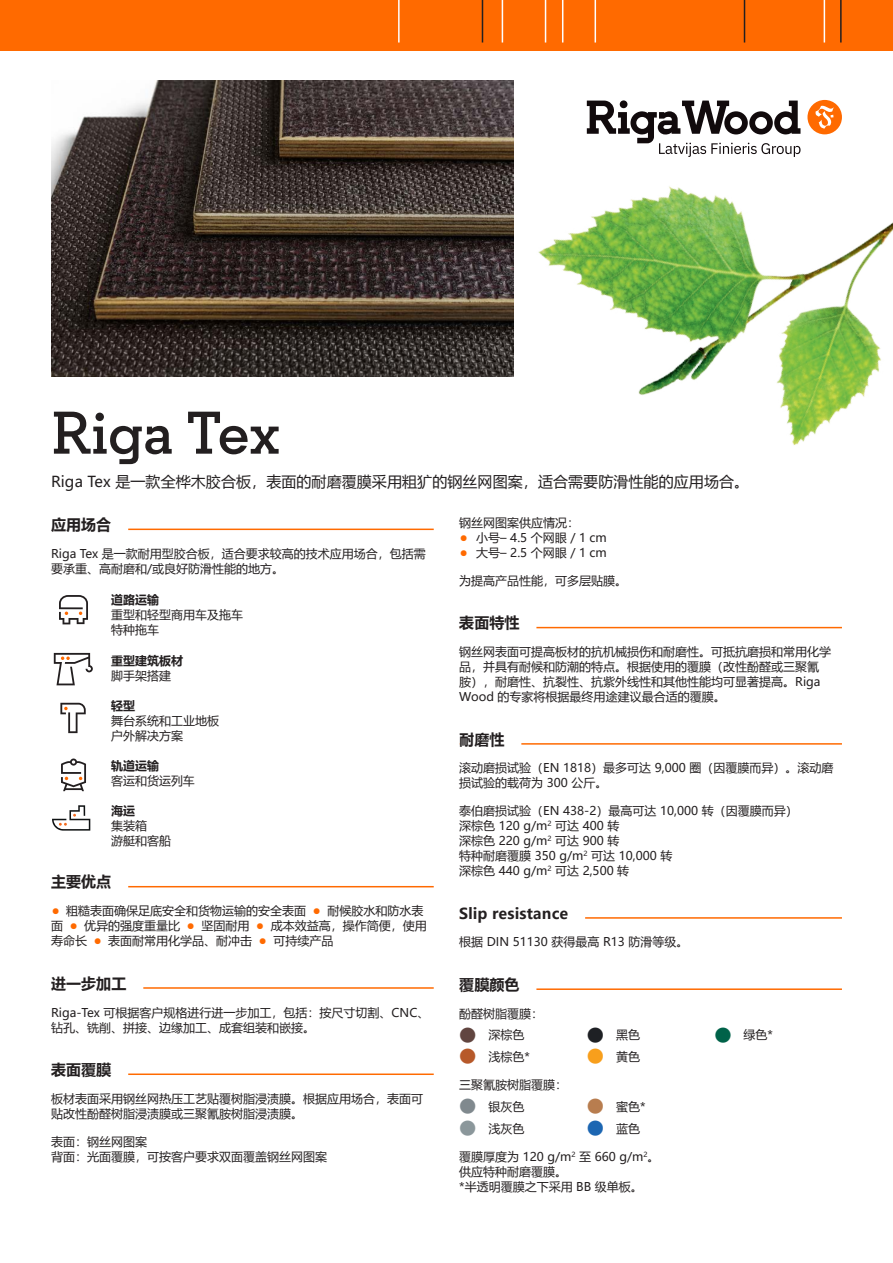
<style>
.page{position:relative;width:893px;height:1263px;background:#fff}
.page>*{position:absolute;margin:0;border:0;box-sizing:border-box;transform-origin:0 0}
.t1{font:600 60px "Regular Slab";letter-spacing:.005em;color:#231f20}
.t2{font:15px "Microsoft Ya Hei";letter-spacing:.005em;color:#231f20}
.t3{font:700 15px "Microsoft Ya Hei";letter-spacing:.005em;color:#231f20}
.t4{font:12px/15px "Microsoft Ya Hei";color:#231f20}
.t5{font:700 12px "Microsoft Ya Hei";color:#231f20}
.s1{font-size:21px;color:#ff6a00}
</style>
<div class="page">
<div style="left:0;top:0;width:893px;height:51px;background:#ff6a00"></div>
<hr style="left:398px;top:0;width:2px;height:43px;background:#fff">
<img style="left:475px;top:0;width:418px;height:445px">
<hr style="left:51px;top:529px;width:383px;height:1px;background:#ff6a00">
<div style="left:51px;top:526px;width:77px;height:7px;background:#fff"></div>
<hr style="left:51px;top:886px;width:383px;height:1px;background:#ff6a00">
<div style="left:51px;top:883px;width:77px;height:8px;background:#fff"></div>
<hr style="left:51px;top:987px;width:383px;height:2px;background:#ff6a00">
<div style="left:51px;top:984px;width:92px;height:8px;background:#fff"></div>
<hr style="left:51px;top:1073px;width:383px;height:2px;background:#ff6a00">
<div style="left:51px;top:1071px;width:77px;height:7px;background:#fff"></div>
<hr style="left:459px;top:627px;width:383px;height:1px;background:#ff6a00">
<div style="left:459px;top:624px;width:77px;height:8px;background:#fff"></div>
<hr style="left:459px;top:743px;width:383px;height:2px;background:#ff6a00">
<div style="left:459px;top:740px;width:62px;height:8px;background:#fff"></div>
<hr style="left:459px;top:917px;width:383px;height:2px;background:#ff6a00">
<div style="left:459px;top:914px;width:126px;height:8px;background:#fff"></div>
<hr style="left:459px;top:988px;width:383px;height:2px;background:#ff6a00">
<div style="left:459px;top:986px;width:77px;height:7px;background:#fff"></div>
<svg style="left:59px;top:595px;width:29px;height:29px"></svg>
<svg style="left:54px;top:653px;width:39px;height:32px"></svg>
<svg style="left:60px;top:703px;width:26px;height:30px"></svg>
<svg style="left:61px;top:758px;width:25px;height:33px"></svg>
<svg style="left:52px;top:805px;width:38px;height:26px"></svg>
<img style="left:51px;top:81px;width:463px;height:295px">
<h1 class="t1" style="left:51px;top:396px;width:230px">Riga Tex</h1>
<p class="t2" style="left:51px;top:471px;width:700px">Riga Tex 是一款全桦木胶合板，表面的耐磨覆膜采用粗犷的钢丝网图案，适合需要防滑性能的应用场合。</p>
<p class="t3" style="left:51px;top:514px;width:62px">应用场合</p>
<p class="t4" style="left:51px;top:546px;width:376px">Riga Tex 是一款耐用型胶合板，适合要求较高的技术应用场合，包括需要承重、高耐磨和/或良好防滑性能的地方。</p>
<p class="t5" style="left:111px;top:592px;width:49px">道路运输</p>
<p class="t4" style="left:111px;top:607px;width:133px">重型和轻型商用车及拖车特种拖车</p>
<p class="t5" style="left:111px;top:652px;width:73px">重型建筑板材</p>
<p class="t4" style="left:111px;top:667px;width:61px">脚手架搭建</p>
<p class="t5" style="left:111px;top:697px;width:25px">轻型</p>
<p class="t4" style="left:111px;top:713px;width:109px">舞台系统和工业地板户外解决方案</p>
<p class="t5" style="left:111px;top:757px;width:49px">轨道运输</p>
<p class="t4" style="left:111px;top:773px;width:85px">客运和货运列车</p>
<p class="t5" style="left:111px;top:802px;width:25px">海运</p>
<p class="t4" style="left:111px;top:818px;width:61px">集装箱<br>游艇和客船</p>
<p class="t3" style="left:51px;top:871px;width:62px">主要优点</p>
<p class="t4" style="left:51px;top:903px;width:377px"><span class="s1">•</span> 粗糙表面确保足底安全和货物运输的安全表面 <span class="s1">•</span> 耐候胶水和防水表面 <span class="s1">•</span> 优异的强度重量比 <span class="s1">•</span> 坚固耐用 <span class="s1">•</span> 成本效益高，操作简便，使用寿命长 <span class="s1">•</span> 表面耐常用化学品、耐冲击 <span class="s1">•</span> 可持续产品</p>
<p class="t3" style="left:51px;top:973px;width:77px">进一步加工</p>
<p class="t4" style="left:51px;top:1004px;width:380px">Riga-Tex 可根据客户规格进行进一步加工，包括：按尺寸切割、CNC、钻孔、铣削、拼接、边缘加工、成套组装和嵌接。</p>
<p class="t3" style="left:51px;top:1059px;width:62px">表面覆膜</p>
<p class="t4" style="left:51px;top:1090px;width:373px">板材表面采用钢丝网热压工艺贴覆树脂浸渍膜。根据应用场合，表面可贴改性酚醛树脂浸渍膜或三聚氰胺树脂浸渍膜。</p>
<p class="t4" style="left:51px;top:1133px;width:277px">表面：钢丝网图案<br>背面：光面覆膜，可按客户要求双面覆盖钢丝网图案</p>
<p class="t4" style="left:459px;top:515px;width:121px">钢丝网图案供应情况：</p>
<p class="t4" style="left:459px;top:530px;width:149px"><span class="s1">•</span> 小号– 4.5 个网眼 / 1 cm</p>
<p class="t4" style="left:459px;top:545px;width:149px"><span class="s1">•</span> 大号– 2.5 个网眼 / 1 cm</p>
<p class="t4" style="left:459px;top:573px;width:169px">为提高产品性能，可多层贴膜。</p>
<p class="t3" style="left:459px;top:612px;width:62px">表面特性</p>
<p class="t4" style="left:459px;top:644px;width:374px">钢丝网表面可提高板材的抗机械损伤和耐磨性。可抵抗磨损和常用化学品，并具有耐候和防潮的特点。根据使用的覆膜（改性酚醛或三聚氰胺），耐磨性、抗裂性、抗紫外线性和其他性能均可显著提高。Riga Wood 的专家将根据最终用途建议最合适的覆膜。</p>
<p class="t3" style="left:459px;top:729px;width:47px">耐磨性</p>
<p class="t4" style="left:459px;top:760px;width:376px">滚动磨损试验（EN 1818）最多可达 9,000 圈（因覆膜而异）。滚动磨损试验的载荷为 300 公斤。</p>
<p class="t4" style="left:459px;top:803px;width:340px">泰伯磨损试验（EN 438-2）最高可达 10,000 转（因覆膜而异）深棕色 120 g/m<sup>2</sup> 可达 400 转<br>深棕色 220 g/m<sup>2</sup> 可达 900 转<br>特种耐磨覆膜 350 g/m<sup>2</sup> 可达 10,000 转<br>深棕色 440 g/m<sup>2</sup> 可达 2,500 转</p>
<p class="t3" style="left:459px;top:903px;width:110px">Slip resistance</p>
<p class="t4" style="left:459px;top:934px;width:231px">根据 DIN 51130 获得最高 R13 防滑等级。</p>
<p class="t3" style="left:459px;top:974px;width:62px">覆膜颜色</p>
<p class="t4" style="left:488px;top:1002px;width:56px;line-height:21.6px;text-indent:-29px">酚醛树脂覆膜：深棕色</p>
<p class="t4" style="left:616px;top:1027px;width:25px">黑色</p>
<p class="t4" style="left:744px;top:1027px;width:31px">绿色*</p>
<p class="t4" style="left:488px;top:1049px;width:43px">浅棕色*</p>
<p class="t4" style="left:616px;top:1049px;width:25px">黄色</p>
<p class="t4" style="left:488px;top:1074px;width:80px;line-height:21.6px;text-indent:-29px">三聚氰胺树脂覆膜：银灰色</p>
<p class="t4" style="left:616px;top:1099px;width:31px">蜜色*</p>
<p class="t4" style="left:488px;top:1121px;width:37px">浅灰色</p>
<p class="t4" style="left:616px;top:1121px;width:25px">蓝色</p>
<p class="t4" style="left:459px;top:1149px;width:202px">覆膜厚度为 120 g/m<sup>2</sup> 至 660 g/m<sup>2</sup>。供应特种耐磨覆膜。<br>*半透明覆膜之下采用 BB 级单板。</p>
</div>
